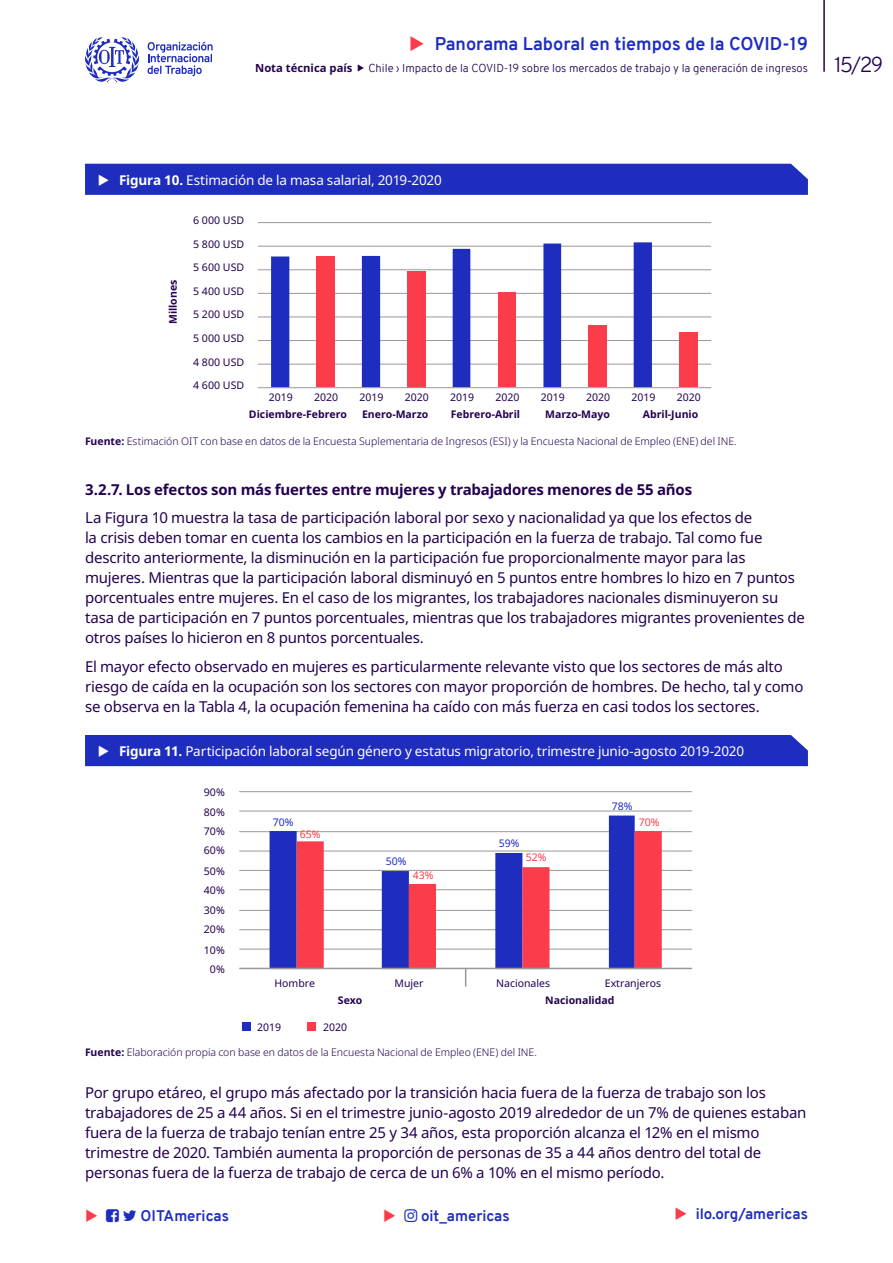
<style>
.page{position:relative;width:893px;height:1263px;background:#fff}
.page>*{position:absolute;margin:0;border:0;box-sizing:border-box;transform-origin:0 0}
.t1{font:300 21px "Overpass";color:#230050}
.t2{font:700 18px "Overpass";color:#1e2dbe}
.t3{font:15px/20px "Noto Sans";letter-spacing:-.015em;color:#230050}
.t4{font:700 15px "Noto Sans";letter-spacing:-.015em;color:#230050}
.t5{font:700 15px "Overpass";color:#1e2dbe}
.t6{font:13.5px "Noto Sans";letter-spacing:-.01em;color:#fff}
.t7{font:300 11.25px "Overpass";color:#230050}
.t8{font:700 11.25px "Noto Sans";color:#230050}
.t9{font:300 10.5px "Noto Sans";color:#230050}
.t10{font:10.5px "Noto Sans";color:#230050}
.t11{font:700 10.5px "Noto Sans";color:#230050}
.t12{font:10.5px "Noto Sans";color:#1e2dbe}
.t13{font:10.5px "Noto Sans";color:#fa3c4b}
.s1{font-weight:700}
</style>
<div class="page">
<hr style="left:258px;top:364px;width:453px;height:1px;background:#999">
<hr style="left:258px;top:340px;width:453px;height:1px;background:#999">
<hr style="left:258px;top:317px;width:453px;height:1px;background:#999">
<hr style="left:258px;top:293px;width:453px;height:1px;background:#999">
<hr style="left:258px;top:269px;width:453px;height:1px;background:#999">
<hr style="left:258px;top:246px;width:453px;height:1px;background:#999">
<hr style="left:258px;top:222px;width:453px;height:1px;background:#999">
<div style="left:679px;top:333px;width:18px;height:54px;background:#fa3c4b"></div>
<svg style="left:271px;top:242px;width:381px;height:145px"></svg>
<hr style="left:258px;top:387px;width:453px;height:1px;background:#999">
<hr style="left:239px;top:949px;width:453px;height:1px;background:#999">
<hr style="left:239px;top:929px;width:453px;height:1px;background:#999">
<hr style="left:239px;top:910px;width:453px;height:1px;background:#999">
<hr style="left:239px;top:889px;width:453px;height:1px;background:#999">
<hr style="left:239px;top:870px;width:453px;height:1px;background:#999">
<hr style="left:239px;top:851px;width:453px;height:1px;background:#999">
<hr style="left:239px;top:831px;width:453px;height:1px;background:#999">
<hr style="left:239px;top:811px;width:453px;height:1px;background:#999">
<hr style="left:239px;top:791px;width:453px;height:1px;background:#999">
<svg style="left:270px;top:815px;width:365px;height:153px"></svg>
<svg style="left:297px;top:831px;width:365px;height:137px"></svg>
<hr style="left:239px;top:968px;width:453px;height:1px;background:#999">
<div style="left:242px;top:1022px;width:9px;height:8px;background:#1e2dbe"></div>
<div style="left:308px;top:1022px;width:8px;height:8px;background:#fa3c4b"></div>
<svg style="left:465px;top:969px;width:1px;height:18px"></svg>
<svg style="left:148px;top:42px;width:65px;height:34px"></svg>
<svg style="left:85px;top:37px;width:54px;height:45px"></svg>
<hr style="left:823px;top:0;width:2px;height:72px;background:#230050">
<div style="left:85px;top:164px;width:723px;height:31px;background:#1e2dbe"></div>
<div style="left:85px;top:735px;width:723px;height:31px;background:#1e2dbe"></div>
<p class="t2" style="left:435px;top:31px;width:375px">Panorama Laboral en tiempos de la COVID-19</p>
<p class="t8" style="left:255px;top:60px;width:99px">Nota técnica país</p>
<p class="t7" style="left:368px;top:60px;width:441px">Chile › Impacto de la COVID-19 sobre los mercados de trabajo y la generación de ingresos</p>
<h1 class="t1" style="left:834px;top:49px;width:50px">15/29</h1>
<p class="t6" style="left:119px;top:170px;width:324px"><span class="s1">Figura 10.</span> Estimación de la masa salarial, 2019-2020</p>
<p class="t10" style="left:193px;top:213px;width:53px">6 000 USD</p>
<p class="t10" style="left:193px;top:236px;width:53px">5 800 USD</p>
<p class="t11" style="left:166px;top:324px;width:46px;rotate:-90deg">Millones</p>
<p class="t10" style="left:193px;top:260px;width:53px">5 600 USD</p>
<p class="t10" style="left:193px;top:284px;width:53px">5 400 USD</p>
<p class="t10" style="left:193px;top:307px;width:53px">5 200 USD</p>
<p class="t10" style="left:193px;top:331px;width:53px">5 000 USD</p>
<p class="t10" style="left:193px;top:354px;width:53px">4 800 USD</p>
<p class="t10" style="left:193px;top:378px;width:53px">4 600 USD</p>
<p class="t10" style="left:269px;top:390px;width:26px">2019</p>
<p class="t10" style="left:314px;top:390px;width:26px">2020</p>
<p class="t10" style="left:359px;top:390px;width:26px">2019</p>
<p class="t10" style="left:405px;top:390px;width:26px">2020</p>
<p class="t10" style="left:450px;top:390px;width:26px">2019</p>
<p class="t10" style="left:495px;top:390px;width:26px">2020</p>
<p class="t10" style="left:541px;top:390px;width:26px">2019</p>
<p class="t10" style="left:586px;top:390px;width:26px">2020</p>
<p class="t10" style="left:631px;top:390px;width:26px">2019</p>
<p class="t10" style="left:677px;top:390px;width:26px">2020</p>
<p class="t11" style="left:249px;top:407px;width:99px">Diciembre-Febrero</p>
<p class="t11" style="left:362px;top:407px;width:68px">Enero-Marzo</p>
<p class="t11" style="left:451px;top:407px;width:71px">Febrero-Abril</p>
<p class="t11" style="left:545px;top:407px;width:66px">Marzo-Mayo</p>
<p class="t11" style="left:643px;top:407px;width:57px">Abril-Junio</p>
<p class="t9" style="left:85px;top:433px;width:653px"><span class="s1">Fuente:</span> Estimación OIT con base en datos de la Encuesta Suplementaria de Ingresos (ESI) y la Encuesta Nacional de Empleo (ENE) del INE.</p>
<p class="t4" style="left:85px;top:479px;width:609px">3.2.7. Los efectos son más fuertes entre mujeres y trabajadores menores de 55 años</p>
<p class="t3" style="left:85px;top:508px;width:721px">La Figura 10 muestra la tasa de participación laboral por sexo y nacionalidad ya que los efectos de<br>la crisis deben tomar en cuenta los cambios en la participación en la fuerza de trabajo. Tal como fue descrito anteriormente, la disminución en la participación fue proporcionalmente mayor para las mujeres. Mientras que la participación laboral disminuyó en 5 puntos entre hombres lo hizo en 7 puntos porcentuales entre mujeres. En el caso de los migrantes, los trabajadores nacionales disminuyeron su tasa de participación en 7 puntos porcentuales, mientras que los trabajadores migrantes provenientes de otros países lo hicieron en 8 puntos porcentuales.</p>
<p class="t3" style="left:85px;top:657px;width:720px">El mayor efecto observado en mujeres es particularmente relevante visto que los sectores de más alto riesgo de caída en la ocupación son los sectores con mayor proporción de hombres. De hecho, tal y como se observa en la Tabla 4, la ocupación femenina ha caído con más fuerza en casi todos los sectores.</p>
<p class="t6" style="left:119px;top:741px;width:627px"><span class="s1">Figura 11.</span> Participación laboral según género y estatus migratorio, trimestre junio-agosto 2019-2020</p>
<p class="t10" style="left:204px;top:785px;width:22px">90%</p>
<p class="t10" style="left:204px;top:804px;width:22px">80%</p>
<p class="t10" style="left:204px;top:824px;width:22px">70%</p>
<p class="t10" style="left:204px;top:843px;width:22px">60%</p>
<p class="t10" style="left:204px;top:864px;width:22px">50%</p>
<p class="t10" style="left:204px;top:883px;width:22px">40%</p>
<p class="t10" style="left:204px;top:902px;width:22px">30%</p>
<p class="t10" style="left:204px;top:922px;width:22px">20%</p>
<p class="t10" style="left:204px;top:942px;width:22px">10%</p>
<p class="t10" style="left:210px;top:962px;width:16px">0%</p>
<p class="t12" style="left:273px;top:815px;width:22px">70%</p>
<p class="t13" style="left:300px;top:827px;width:22px">65%</p>
<p class="t12" style="left:386px;top:854px;width:22px">50%</p>
<p class="t13" style="left:413px;top:867px;width:22px">43%</p>
<p class="t12" style="left:499px;top:836px;width:22px">59%</p>
<p class="t13" style="left:526px;top:850px;width:22px">52%</p>
<p class="t12" style="left:612px;top:799px;width:22px">78%</p>
<p class="t13" style="left:639px;top:815px;width:22px">70%</p>
<p class="t10" style="left:274px;top:975px;width:42px">Hombre</p>
<p class="t10" style="left:394px;top:975px;width:30px">Mujer</p>
<p class="t10" style="left:496px;top:975px;width:56px">Nacionales</p>
<p class="t10" style="left:605px;top:975px;width:58px">Extranjeros</p>
<p class="t11" style="left:338px;top:992px;width:26px">Sexo</p>
<p class="t11" style="left:545px;top:992px;width:71px">Nacionalidad</p>
<p class="t10" style="left:257px;top:1020px;width:26px">2019</p>
<p class="t10" style="left:323px;top:1020px;width:26px">2020</p>
<p class="t9" style="left:85px;top:1045px;width:453px"><span class="s1">Fuente:</span> Elaboración propia con base en datos de la Encuesta Nacional de Empleo (ENE) del INE.</p>
<p class="t3" style="left:85px;top:1083px;width:723px">Por grupo etáreo, el grupo más afectado por la transición hacia fuera de la fuerza de trabajo son los trabajadores de 25 a 44 años. Si en el trimestre junio-agosto 2019 alrededor de un 7% de quienes estaban fuera de la fuerza de trabajo tenían entre 25 y 34 años, esta proporción alcanza el 12% en el mismo trimestre de 2020. También aumenta la proporción de personas de 35 a 44 años dentro del total de personas fuera de la fuerza de trabajo de cerca de un 6% a 10% en el mismo período.</p>
<p class="t5" style="left:141px;top:1204px;width:90px">OITAmericas</p>
<p class="t5" style="left:696px;top:1203px;width:114px">ilo.org/americas</p>
<p class="t5" style="left:421px;top:1204px;width:90px">oit_americas</p>
</div>
